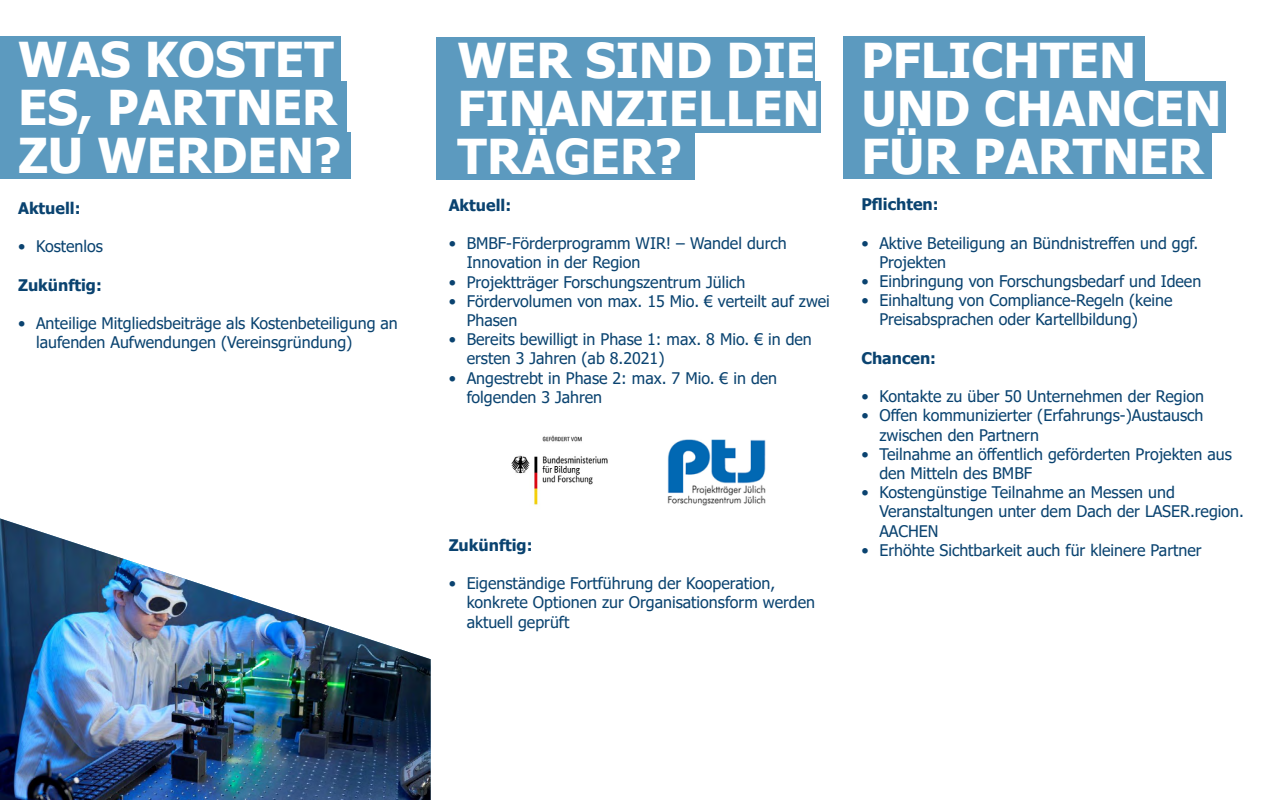
<style>
.page{position:relative;width:1280px;height:800px;background:#fff}
.page>*{position:absolute;margin:0;border:0;box-sizing:border-box;transform-origin:0 0}
.t1{font:700 48px/48px "Tahoma";color:#fff}
.t2{font:16px/19.2px "Tahoma";color:#0a4370}
.t3{font:700 16px "Tahoma";color:#0a4370}
</style>
<div class="page">
<img style="left:511px;top:435px;width:97px;height:70px">
<img style="left:667px;top:440px;width:99px;height:66px">
<img style="left:0;top:518px;width:431px;height:282px">
<div style="left:437px;top:82px;width:384px;height:51px;background:#5c9abf"></div>
<div style="left:437px;top:133px;width:258px;height:47px;background:#5c9abf"></div>
<div style="left:437px;top:37px;width:378px;height:53px;background:#5c9abf"></div>
<div style="left:0;top:81px;width:347px;height:52px;background:#5c9abf"></div>
<div style="left:0;top:132px;width:351px;height:47px;background:#5c9abf"></div>
<div style="left:0;top:36px;width:341px;height:54px;background:#5c9abf"></div>
<div style="left:843px;top:81px;width:383px;height:51px;background:#5c9abf"></div>
<div style="left:843px;top:132px;width:369px;height:47px;background:#5c9abf"></div>
<div style="left:843px;top:36px;width:302px;height:46px;background:#5c9abf"></div>
<h1 class="t1" style="left:18px;top:38px;width:325px">WAS KOSTET<br>ES, PARTNER<br>ZU WERDEN?</h1>
<p class="t3" style="left:18px;top:197px;width:64px">Aktuell:</p>
<p class="t2" style="left:18px;top:238px;width:86px">• Kostenlos</p>
<p class="t3" style="left:18px;top:274px;width:85px">Zukünftig:</p>
<p class="t2" style="left:36px;top:315px;width:363px;text-indent:-18px">• Anteilige Mitgliedsbeiträge als Kostenbeteiligung an laufenden Aufwendungen (Vereinsgründung)</p>
<h1 class="t1" style="left:458px;top:38px;width:364px;text-align:justify">WER SIND DIE FINANZIELLEN TRÄGER?</h1>
<p class="t3" style="left:449px;top:194px;width:64px">Aktuell:</p>
<p class="t2" style="left:467px;top:235px;width:322px;text-indent:-18px">• BMBF-Förderprogramm WIR! – Wandel durch<br>Innovation in der Region</p>
<p class="t2" style="left:449px;top:273px;width:298px">• Projektträger Forschungszentrum Jülich</p>
<p class="t2" style="left:467px;top:292px;width:365px;text-indent:-18px">• Fördervolumen von max. 15 Mio. € verteilt auf zwei<br>Phasen</p>
<p class="t2" style="left:467px;top:331px;width:347px;text-indent:-18px">• Bereits bewilligt in Phase 1: max. 8 Mio. € in den ersten 3 Jahren (ab 8.2021)</p>
<p class="t2" style="left:467px;top:369px;width:312px;text-indent:-18px">• Angestrebt in Phase 2: max. 7 Mio. € in den folgenden 3 Jahren</p>
<p class="t3" style="left:449px;top:534px;width:85px">Zukünftig:</p>
<p class="t2" style="left:467px;top:575px;width:350px;text-indent:-18px">• Eigenständige Fortführung der Kooperation, konkrete Optionen zur Organisationsform werden aktuell geprüft</p>
<h1 class="t1" style="left:861px;top:38px;width:361px">PFLICHTEN<br>UND CHANCEN<br>FÜR PARTNER</h1>
<p class="t3" style="left:861px;top:193px;width:79px">Pflichten:</p>
<p class="t2" style="left:879px;top:234px;width:320px;text-indent:-18px">• Aktive Beteiligung an Bündnistreffen und ggf.<br>Projekten</p>
<p class="t2" style="left:861px;top:272px;width:341px">• Einbringung von Forschungsbedarf und Ideen</p>
<p class="t2" style="left:879px;top:292px;width:295px;text-indent:-18px">• Einhaltung von Compliance-Regeln (keine<br>Preisabsprachen oder Kartellbildung)</p>
<p class="t3" style="left:861px;top:347px;width:76px">Chancen:</p>
<p class="t2" style="left:861px;top:388px;width:344px">• Kontakte zu über 50 Unternehmen der Region</p>
<p class="t2" style="left:879px;top:407px;width:326px;text-indent:-18px">• Offen kommunizierter (Erfahrungs-)Austausch zwischen den Partnern</p>
<p class="t2" style="left:879px;top:445px;width:354px;text-indent:-18px">• Teilnahme an öffentlich geförderten Projekten aus den Mitteln des BMBF</p>
<p class="t2" style="left:879px;top:484px;width:366px;text-indent:-18px">• Kostengünstige Teilnahme an Messen und<br>Veranstaltungen unter dem Dach der LASER.region.<br>AACHEN</p>
<p class="t2" style="left:861px;top:541px;width:342px">• Erhöhte Sichtbarkeit auch für kleinere Partner</p>
</div>
